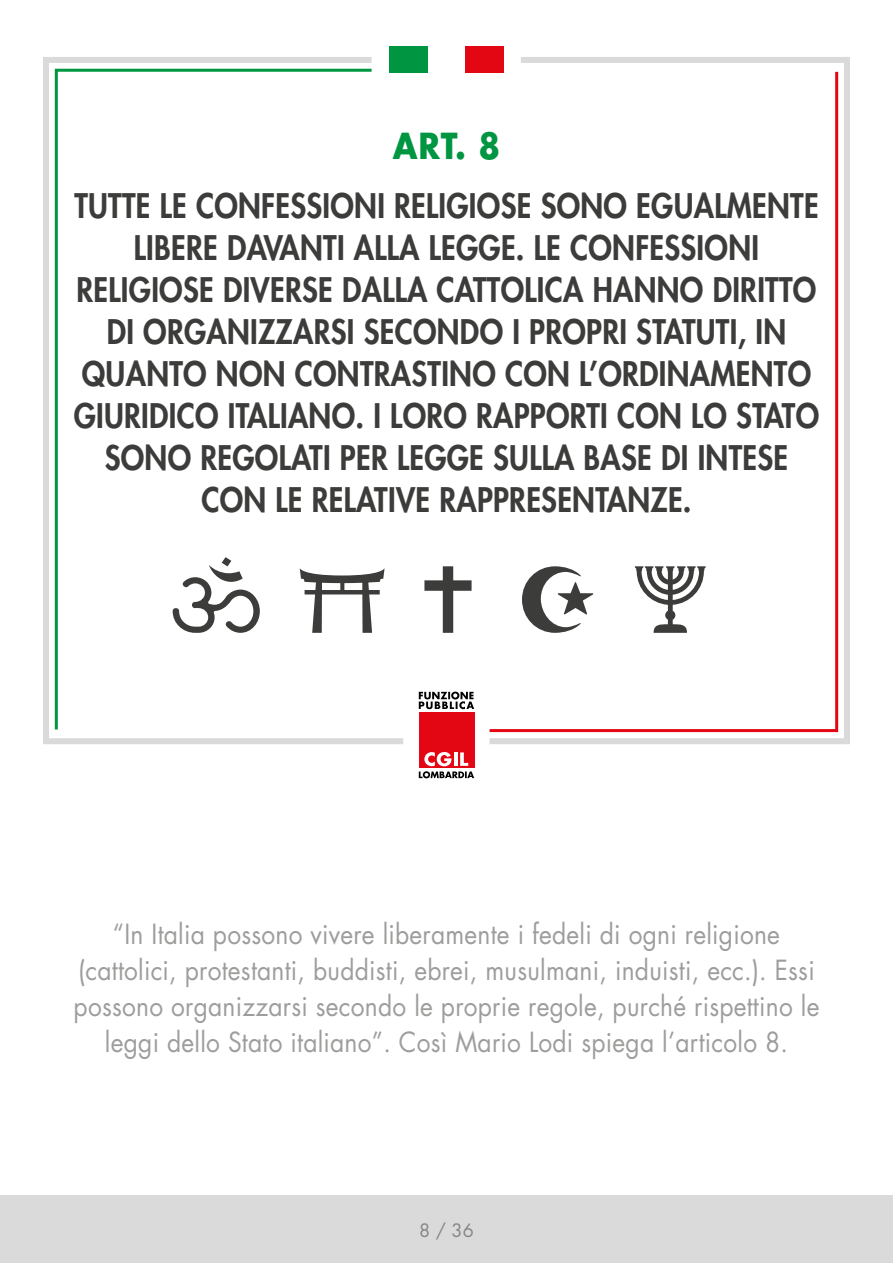
<style>
.page{position:relative;width:893px;height:1263px;background:#fff}
.page>*{position:absolute;margin:0;border:0;box-sizing:border-box;transform-origin:0 0}
.t1{font:700 34.95px "Futura Std";color:#009641;scale:.91 1}
.t2{font:800 33px/42px "Futura Std";letter-spacing:.01em;color:#3c3c3b;text-align:center;scale:.91 1}
.t3{font:27px/36px "Futura Std";letter-spacing:.01em;color:#9d9d9c;text-align:center;scale:.91 1}
.t4{font:18px "Futura Std";color:#878787}
</style>
<div class="page">
<div style="left:0;top:1195px;width:893px;height:68px;background:#dadada"></div>
<svg style="left:43px;top:57px;width:360px;height:687px"></svg>
<svg style="left:53px;top:67px;width:322px;height:665px"></svg>
<svg style="left:489px;top:57px;width:361px;height:687px"></svg>
<div style="left:389px;top:46px;width:38px;height:27px;background:#009641"></div>
<div style="left:466px;top:46px;width:38px;height:27px;background:#e30613"></div>
<div style="left:419px;top:713px;width:55px;height:55px;background:#e30613"></div>
<svg style="left:419px;top:752px;width:55px;height:26px"></svg>
<svg style="left:419px;top:691px;width:55px;height:18px"></svg>
<svg style="left:173px;top:557px;width:87px;height:76px"></svg>
<svg style="left:300px;top:568px;width:85px;height:65px"></svg>
<svg style="left:424px;top:566px;width:48px;height:67px"></svg>
<svg style="left:522px;top:566px;width:71px;height:67px"></svg>
<svg style="left:635px;top:566px;width:71px;height:67px"></svg>
<p class="t1" style="left:393px;top:123px;width:119px">ART. 8</p>
<p class="t2" style="left:74px;top:185px;width:821px">TUTTE LE CONFESSIONI RELIGIOSE SONO EGUALMENTE LIBERE DAVANTI ALLA LEGGE. LE CONFESSIONI RELIGIOSE DIVERSE DALLA CATTOLICA HANNO DIRITTO DI ORGANIZZARSI SECONDO I PROPRI STATUTI, IN QUANTO NON CONTRASTINO CON L’ORDINAMENTO GIURIDICO ITALIANO. I LORO RAPPORTI CON LO STATO SONO REGOLATI PER LEGGE SULLA BASE DI INTESE CON LE RELATIVE RAPPRESENTANZE.</p>
<p class="t3" style="left:74px;top:916px;width:821px">“In Italia possono vivere liberamente i fedeli di ogni religione (cattolici, protestanti, buddisti, ebrei, musulmani, induisti, ecc.). Essi possono organizzarsi secondo le proprie regole, purché rispettino le leggi dello Stato italiano”. Così Mario Lodi spiega l’articolo 8.</p>
<p class="t4" style="left:419px;top:1218px;width:56px">8 / 36</p>
</div>
